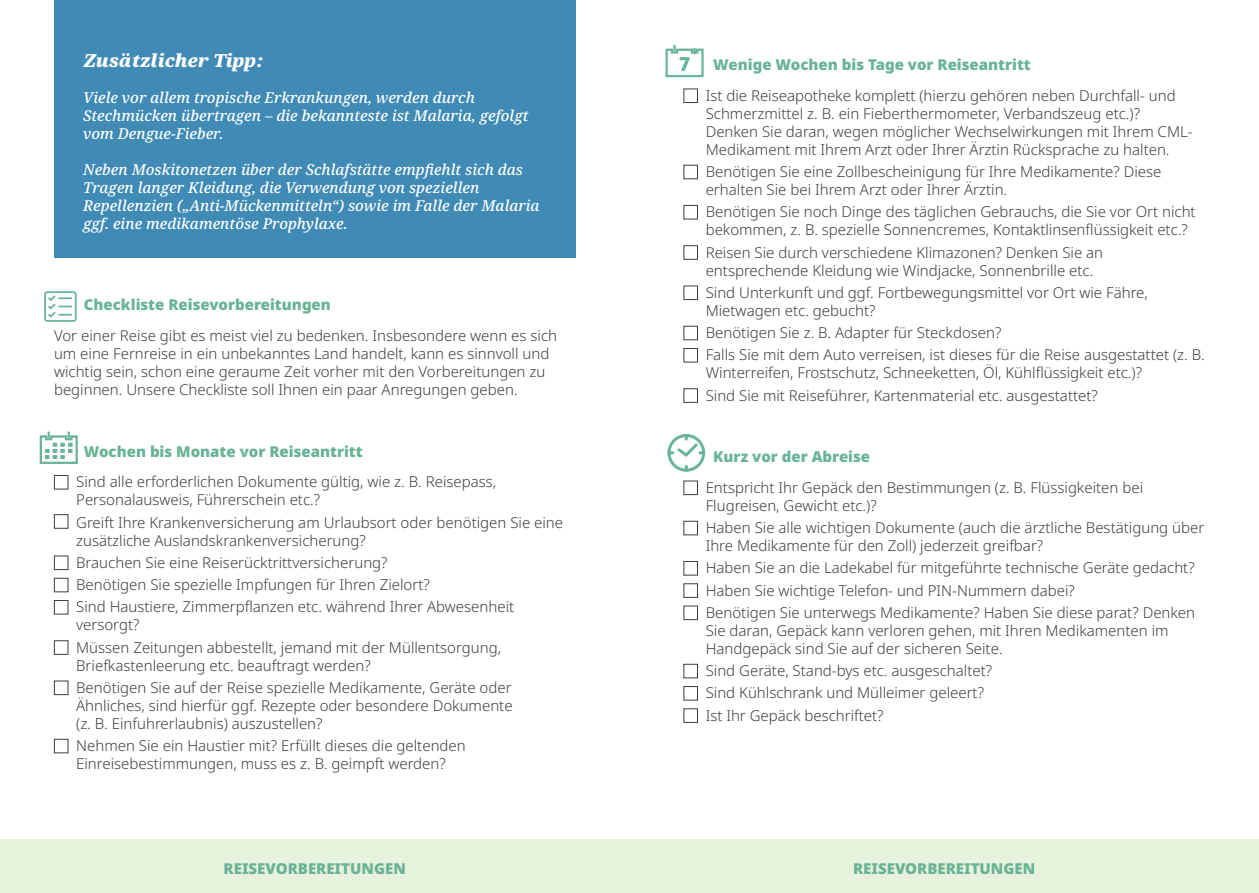
<style>
.page{position:relative;width:1259px;height:893px;background:#fff}
.page>*{position:absolute;margin:0;border:0;box-sizing:border-box;transform-origin:0 0}
.t1{font:italic 900 18px "Noto Serif";color:#fff}
.t2{font:300 15px/18px "Noto Sans";color:#3e3e3f}
.t3{font:italic 500 15px/18px "Noto Serif";color:#fff}
.t4{font:900 15px "Noto Sans";color:#69b396}
</style>
<div class="page">
<div style="left:0;top:839px;width:1259px;height:54px;background:#e7f2dc"></div>
<div style="left:54px;top:0;width:521px;height:257px;background:#408bb5"></div>
<div style="left:54px;top:475px;width:14px;height:14px;border:1px solid #3e3e3f"></div>
<div style="left:54px;top:514px;width:14px;height:15px;border:1px solid #3e3e3f"></div>
<div style="left:54px;top:556px;width:14px;height:14px;border:1px solid #3e3e3f"></div>
<div style="left:54px;top:578px;width:14px;height:14px;border:1px solid #3e3e3f"></div>
<div style="left:54px;top:600px;width:14px;height:14px;border:1px solid #3e3e3f"></div>
<div style="left:54px;top:640px;width:14px;height:15px;border:1px solid #3e3e3f"></div>
<div style="left:54px;top:681px;width:14px;height:14px;border:1px solid #3e3e3f"></div>
<div style="left:54px;top:739px;width:14px;height:14px;border:1px solid #3e3e3f"></div>
<div style="left:683px;top:89px;width:15px;height:14px;border:1px solid #3e3e3f"></div>
<div style="left:683px;top:165px;width:15px;height:14px;border:1px solid #3e3e3f"></div>
<div style="left:683px;top:205px;width:15px;height:14px;border:1px solid #3e3e3f"></div>
<div style="left:683px;top:245px;width:15px;height:15px;border:1px solid #3e3e3f"></div>
<div style="left:683px;top:286px;width:15px;height:14px;border:1px solid #3e3e3f"></div>
<div style="left:683px;top:326px;width:15px;height:14px;border:1px solid #3e3e3f"></div>
<div style="left:683px;top:348px;width:15px;height:14px;border:1px solid #3e3e3f"></div>
<div style="left:683px;top:388px;width:15px;height:15px;border:1px solid #3e3e3f"></div>
<div style="left:683px;top:481px;width:15px;height:14px;border:1px solid #3e3e3f"></div>
<div style="left:683px;top:521px;width:15px;height:14px;border:1px solid #3e3e3f"></div>
<div style="left:683px;top:561px;width:15px;height:14px;border:1px solid #3e3e3f"></div>
<div style="left:683px;top:583px;width:15px;height:15px;border:1px solid #3e3e3f"></div>
<div style="left:683px;top:606px;width:15px;height:14px;border:1px solid #3e3e3f"></div>
<div style="left:683px;top:664px;width:15px;height:14px;border:1px solid #3e3e3f"></div>
<div style="left:683px;top:686px;width:15px;height:14px;border:1px solid #3e3e3f"></div>
<div style="left:683px;top:708px;width:15px;height:15px;border:1px solid #3e3e3f"></div>
<div style="left:44px;top:291px;width:33px;height:31px;border:2px solid #69b396;border-radius:2px"></div>
<svg style="left:48px;top:295px;width:23px;height:23px"></svg>
<svg style="left:39px;top:432px;width:39px;height:32px"></svg>
<svg style="left:665px;top:45px;width:39px;height:33px"></svg>
<svg style="left:667px;top:434px;width:39px;height:38px"></svg>
<p class="t1" style="left:83px;top:47px;width:182px">Zusätzlicher Tipp:</p>
<p class="t3" style="left:83px;top:89px;width:447px">Viele vor allem tropische Erkrankungen, werden durch<br>Stechmücken übertragen – die bekannteste ist Malaria, gefolgt vom Dengue-Fieber.</p>
<p class="t3" style="left:83px;top:161px;width:458px">Neben Moskitonetzen über der Schlafstätte empfiehlt sich das Tragen langer Kleidung, die Verwendung von speziellen Repellenzien („Anti-Mückenmitteln“) sowie im Falle der Malaria ggf. eine medikamentöse Prophylaxe.</p>
<p class="t4" style="left:84px;top:293px;width:249px">Checkliste Reisevorbereitungen</p>
<p class="t2" style="left:54px;top:327px;width:504px">Vor einer Reise gibt es meist viel zu bedenken. Insbesondere wenn es sich um eine Fernreise in ein unbekanntes Land handelt, kann es sinnvoll und wichtig sein, schon eine geraume Zeit vorher mit den Vorbereitungen zu beginnen. Unsere Checkliste soll Ihnen ein paar Anregungen geben.</p>
<p class="t4" style="left:84px;top:440px;width:280px">Wochen bis Monate vor Reiseantritt</p>
<p class="t2" style="left:76px;top:473px;width:421px">Sind alle erforderlichen Dokumente gültig, wie z. B. Reisepass,<br>Personalausweis, Führerschein etc.?</p>
<p class="t2" style="left:76px;top:513px;width:488px">Greift Ihre Krankenversicherung am Urlaubsort oder benötigen Sie eine zusätzliche Auslandskrankenversicherung?</p>
<p class="t2" style="left:76px;top:554px;width:313px">Brauchen Sie eine Reiserücktrittversicherung?</p>
<p class="t2" style="left:76px;top:576px;width:355px">Benötigen Sie spezielle Impfungen für Ihren Zielort?</p>
<p class="t2" style="left:76px;top:598px;width:439px">Sind Haustiere, Zimmerpflanzen etc. während Ihrer Abwesenheit versorgt?</p>
<p class="t2" style="left:76px;top:638px;width:426px">Müssen Zeitungen abbestellt, jemand mit der Müllentsorgung,<br>Briefkastenleerung etc. beauftragt werden?</p>
<p class="t2" style="left:76px;top:679px;width:438px;text-align:justify">Benötigen Sie auf der Reise spezielle Medikamente, Geräte oder Ähnliches, sind hierfür ggf. Rezepte oder besondere Dokumente (z. B. Einfuhrerlaubnis) auszustellen?</p>
<p class="t2" style="left:76px;top:737px;width:391px">Nehmen Sie ein Haustier mit? Erfüllt dieses die geltenden<br>Einreisebestimmungen, muss es z. B. geimpft werden?</p>
<p class="t4" style="left:713px;top:53px;width:319px">Wenige Wochen bis Tage vor Reiseantritt</p>
<p class="t2" style="left:705px;top:87px;width:487px">Ist die Reiseapotheke komplett (hierzu gehören neben Durchfall- und Schmerzmittel z. B. ein Fieberthermometer, Verbandszeug etc.)?<br>Denken Sie daran, wegen möglicher Wechselwirkungen mit Ihrem CML-Medikament mit Ihrem Arzt oder Ihrer Ärztin Rücksprache zu halten.</p>
<p class="t2" style="left:705px;top:163px;width:457px">Benötigen Sie eine Zollbescheinigung für Ihre Medikamente? Diese erhalten Sie bei Ihrem Arzt oder Ihrer Ärztin.</p>
<p class="t2" style="left:705px;top:203px;width:491px">Benötigen Sie noch Dinge des täglichen Gebrauchs, die Sie vor Ort nicht bekommen, z. B. spezielle Sonnencremes, Kontaktlinsenflüssigkeit etc.?</p>
<p class="t2" style="left:705px;top:243px;width:399px">Reisen Sie durch verschiedene Klimazonen? Denken Sie an entsprechende Kleidung wie Windjacke, Sonnenbrille etc.</p>
<p class="t2" style="left:705px;top:284px;width:444px">Sind Unterkunft und ggf. Fortbewegungsmittel vor Ort wie Fähre,<br>Mietwagen etc. gebucht?</p>
<p class="t2" style="left:705px;top:324px;width:297px">Benötigen Sie z. B. Adapter für Steckdosen?</p>
<p class="t2" style="left:705px;top:346px;width:500px">Falls Sie mit dem Auto verreisen, ist dieses für die Reise ausgestattet (z. B.<br>Winterreifen, Frostschutz, Schneeketten, Öl, Kühlflüssigkeit etc.)?</p>
<p class="t2" style="left:705px;top:386px;width:394px">Sind Sie mit Reiseführer, Kartenmaterial etc. ausgestattet?</p>
<p class="t4" style="left:713px;top:445px;width:158px">Kurz vor der Abreise</p>
<p class="t2" style="left:705px;top:479px;width:439px">Entspricht Ihr Gepäck den Bestimmungen (z. B. Flüssigkeiten bei<br>Flugreisen, Gewicht etc.)?</p>
<p class="t2" style="left:705px;top:519px;width:500px">Haben Sie alle wichtigen Dokumente (auch die ärztliche Bestätigung über<br>Ihre Medikamente für den Zoll) jederzeit greifbar?</p>
<p class="t2" style="left:705px;top:559px;width:490px">Haben Sie an die Ladekabel für mitgeführte technische Geräte gedacht?</p>
<p class="t2" style="left:705px;top:582px;width:371px">Haben Sie wichtige Telefon- und PIN-Nummern dabei?</p>
<p class="t2" style="left:705px;top:604px;width:491px">Benötigen Sie unterwegs Medikamente? Haben Sie diese parat? Denken<br>Sie daran, Gepäck kann verloren gehen, mit Ihren Medikamenten im<br>Handgepäck sind Sie auf der sicheren Seite.</p>
<p class="t2" style="left:705px;top:662px;width:288px">Sind Geräte, Stand-bys etc. ausgeschaltet?</p>
<p class="t2" style="left:705px;top:684px;width:280px">Sind Kühlschrank und Mülleimer geleert?</p>
<p class="t2" style="left:705px;top:707px;width:179px">Ist Ihr Gepäck beschriftet?</p>
<p class="t4" style="left:224px;top:857px;width:184px">REISEVORBEREITUNGEN</p>
<p class="t4" style="left:853px;top:857px;width:184px">REISEVORBEREITUNGEN</p>
</div>
